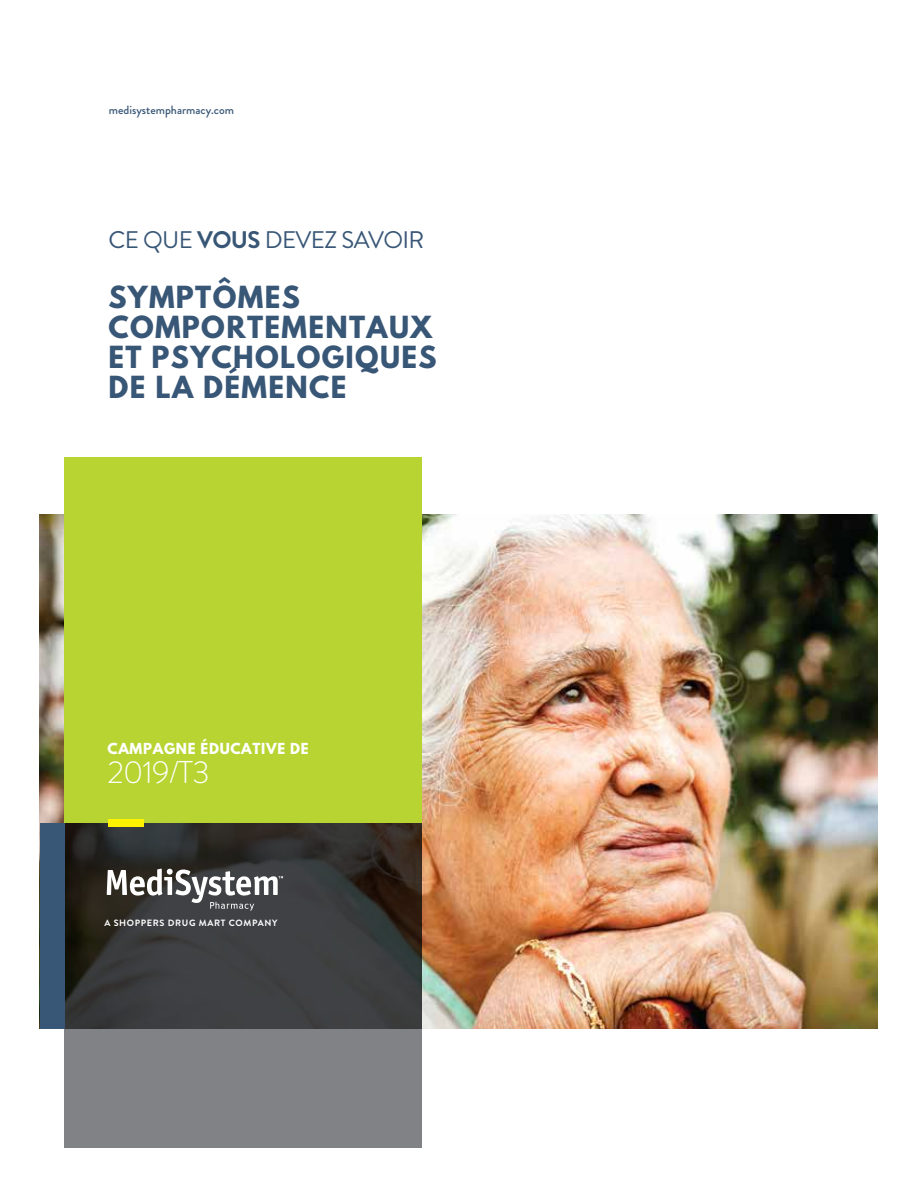
<style>
.page{position:relative;width:918px;height:1188px;background:#fff}
.page>*{position:absolute;margin:0;border:0;box-sizing:border-box;transform-origin:0 0}
.t1{font:300 31.5px "Brandon Grotesque";letter-spacing:-.025em;color:#fff}
.t2{font:700 27px/30px "League Spartan";letter-spacing:.05em;color:#385676}
.t3{font:24px "Brandon Grotesque";letter-spacing:-.025em;color:#385676}
.t4{font:700 13.5px "League Spartan";letter-spacing:.05em;color:#fff}
.t5{font:500 12px "Brandon Grotesque";color:#385676}
.t6{font:700 9.15px "Brandon Grotesque";letter-spacing:.07em;color:#fff}
.s1{font-weight:700}
</style>
<div class="page">
<img style="left:40px;top:515px;width:837px;height:513px">
<div style="left:64px;top:823px;width:358px;height:325px;background:#808285"></div>
<svg style="left:64px;top:823px;width:358px;height:205px;background:#353535"></svg>
<div style="left:40px;top:823px;width:24px;height:205px;background:#385676"></div>
<div style="left:64px;top:457px;width:358px;height:366px;background:#b8d433"></div>
<svg style="left:107px;top:868px;width:176px;height:43px;background:#6f6f6f"></svg>
<div style="left:108px;top:819px;width:36px;height:8px;background:#fff200"></div>
<p class="t5" style="left:109px;top:102px;width:127px">medisystempharmacy.com</p>
<p class="t3" style="left:108px;top:223px;width:318px">CE QUE <span class="s1">VOUS</span> DEVEZ SAVOIR</p>
<p class="t2" style="left:108px;top:281px;width:330px">SYMPTÔMES<br>COMPORTEMENTAUX<br>ET PSYCHOLOGIQUES<br>DE LA DÉMENCE</p>
<p class="t4" style="left:108px;top:738px;width:203px">CAMPAGNE ÉDUCATIVE DE</p>
<p class="t1" style="left:108px;top:750px;width:103px">2019/T3</p>
<p class="t6" style="left:104px;top:916px;width:175px">A SHOPPERS DRUG MART COMPANY</p>
</div>
